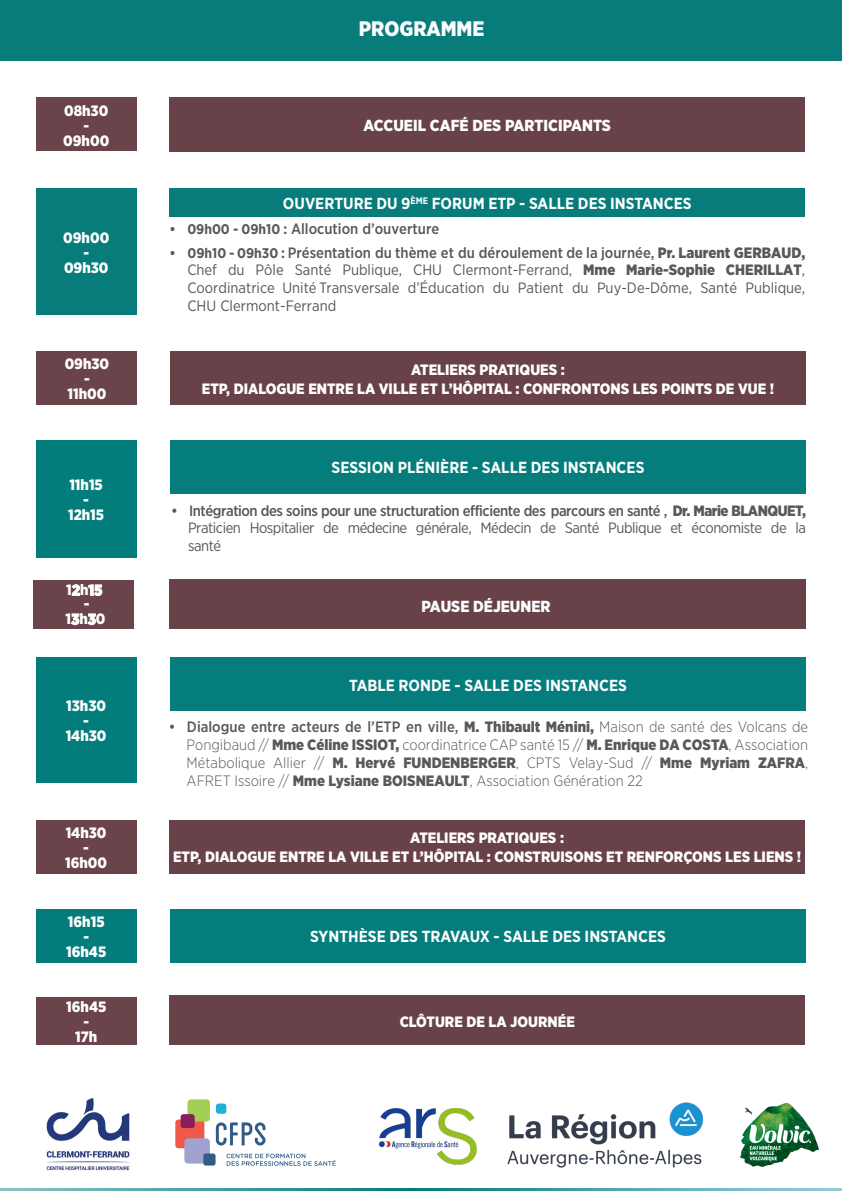
<style>
.page{position:relative;width:842px;height:1191px;background:#fff}
.page>*{position:absolute;margin:0;border:0;box-sizing:border-box;transform-origin:0 0}
.t1{font:900 21px "Gotham Narrow";color:#fbfdfe}
.t2{font:700 16px "Gotham Narrow";color:#fff}
.t3{font:900 16px "Gotham Narrow";color:#fff}
.t4{font:900 16px "Gotham Narrow";color:#fbfdfe}
.t5{font:15px/17.8px "Gotham Narrow";letter-spacing:-.015em;color:#57585a;text-align:justify}
.t6{font:300 15px/17.9px "Gotham Narrow";color:#57585a;text-align:justify}
.t7{font:900 15px/13.7px "Gotham Narrow";color:#fff;text-align:center}
.t8{font:500 15px "Gotham Narrow";color:#57585a}
.s1{font-weight:700;font-size:14px}
.s2{font-weight:500}
.s3{font-weight:900}
</style>
<div class="page">
<div style="left:36px;top:97px;width:100px;height:54px;background:#6b434b"></div>
<div style="left:36px;top:189px;width:100px;height:126px;background:#077c7b"></div>
<div style="left:36px;top:996px;width:100px;height:48px;background:#6b434b"></div>
<div style="left:0;top:0;width:842px;height:60px;background:#087b7b"></div>
<div style="left:170px;top:580px;width:636px;height:49px;background:#684149"></div>
<hr style="left:0;top:1188px;width:842px;height:3px;background:#037d7c">
<hr style="left:518px;top:1188px;width:324px;height:3px;background:#97d2e9">
<div style="left:37px;top:351px;width:100px;height:54px;background:#6b434b"></div>
<div style="left:169px;top:97px;width:636px;height:55px;background:#684149"></div>
<div style="left:169px;top:995px;width:636px;height:49px;background:#684149"></div>
<div style="left:169px;top:189px;width:636px;height:28px;background:#077c7b"></div>
<div style="left:170px;top:351px;width:636px;height:54px;background:#684149"></div>
<div style="left:170px;top:440px;width:636px;height:54px;background:#057d7c"></div>
<div style="left:36px;top:440px;width:100px;height:118px;background:#037d7c"></div>
<div style="left:170px;top:657px;width:636px;height:54px;background:#057d7c"></div>
<div style="left:36px;top:657px;width:100px;height:125px;background:#037d7c"></div>
<div style="left:36px;top:819px;width:100px;height:54px;background:#6b434b"></div>
<div style="left:169px;top:819px;width:636px;height:54px;background:#684149"></div>
<div style="left:170px;top:908px;width:636px;height:54px;background:#057d7c"></div>
<div style="left:36px;top:908px;width:100px;height:54px;background:#037d7c"></div>
<img style="left:46px;top:1098px;width:84px;height:73px">
<div style="left:175px;top:1119px;width:29px;height:29px;background:#f05947;border-radius:3px"></div>
<div style="left:184px;top:1138px;width:26px;height:25px;background:#a2a2d0;border-radius:4px"></div>
<svg style="left:216px;top:1122px;width:49px;height:23px"></svg>
<div style="left:187px;top:1099px;width:23px;height:22px;background:#a1ce53;border-radius:3px"></div>
<div style="left:203px;top:1153px;width:13px;height:12px;background:#315c87;border-radius:2px"></div>
<div style="left:216px;top:1103px;width:10px;height:10px;background:#20b2d5;border-radius:3px"></div>
<div style="left:181px;top:1114px;width:14px;height:14px;background:#8a1d5e;border-radius:3px"></div>
<svg style="left:226px;top:1153px;width:110px;height:12px"></svg>
<img style="left:507px;top:1102px;width:196px;height:66px">
<img style="left:380px;top:1108px;width:97px;height:56px">
<img style="left:740px;top:1103px;width:79px;height:64px">
<div style="left:34px;top:580px;width:100px;height:49px;background:#6b434b"></div>
<p class="t7" style="left:64px;top:104px;width:46px">08h30</p>
<p class="t7" style="left:83px;top:119px;width:7px">-</p>
<p class="t7" style="left:63px;top:134px;width:47px">09h00</p>
<p class="t7" style="left:63px;top:230px;width:47px">09h00</p>
<p class="t7" style="left:83px;top:245px;width:7px">-</p>
<p class="t7" style="left:64px;top:260px;width:46px">09h30</p>
<p class="t7" style="left:65px;top:357px;width:46px">09h30</p>
<p class="t7" style="left:84px;top:372px;width:7px">-</p>
<p class="t7" style="left:68px;top:387px;width:40px">11h00</p>
<p class="t1" style="left:359px;top:15px;width:127px">PROGRAMME</p>
<p class="t3" style="left:364px;top:114px;width:249px">ACCUEIL CAFÉ DES PARTICIPANTS</p>
<p class="t2" style="left:283px;top:194px;width:410px">OUVERTURE DU 9<sup>ÈME</sup> FORUM ETP - SALLE DES INSTANCES</p>
<p class="t8" style="left:169px;top:219px;width:271px"><span class="s1">• 09h00 - 09h10 :</span> Allocution d’ouverture</p>
<p class="t5" style="left:187px;top:243px;width:619px;text-indent:-18px"><span class="s1">• 09h10 - 09h30 :</span> <span class="s2">Présentation du thème et du déroulement de la journée,</span> <span class="s3">Pr. Laurent GERBAUD, </span>Chef du Pôle Santé Publique, CHU Clermont-Ferrand, <span class="s3">Mme Marie-Sophie CHERILLAT</span>, Coordinatrice Unité Transversale d’Éducation du Patient du Puy-De-Dôme, Santé Publique, CHU Clermont-Ferrand</p>
<p class="t7" style="left:411px;top:362px;width:155px">ATELIERS PRATIQUES :</p>
<p class="t7" style="left:202px;top:382px;width:574px">ETP, DIALOGUE ENTRE LA VILLE ET L’HÔPITAL : CONFRONTONS LES POINTS DE VUE !</p>
<p class="t2" style="left:332px;top:458px;width:314px">SESSION PLÉNIÈRE - SALLE DES INSTANCES</p>
<p class="t7" style="left:69px;top:477px;width:35px">11h15</p>
<p class="t7" style="left:83px;top:492px;width:7px">-</p>
<p class="t7" style="left:68px;top:507px;width:38px">12h15</p>
<p class="t5" style="left:188px;top:501px;width:619px;text-indent:-17px"><span class="s2">• Intégration des soins pour une structuration efficiente des parcours en santé ,</span> <span class="s3">Dr. Marie BLANQUET, </span>Praticien Hospitalier de médecine générale, Médecin de Santé Publique et économiste de la santé</p>
<p class="t7" style="left:66px;top:583px;width:38px">12h15 -</p>
<p class="t7" style="left:66px;top:612px;width:41px">13h30</p>
<p class="t4" style="left:421px;top:596px;width:131px">PAUSE DÉJEUNER</p>
<p class="t2" style="left:349px;top:675px;width:279px">TABLE RONDE - SALLE DES INSTANCES</p>
<p class="t7" style="left:66px;top:698px;width:41px">13h30</p>
<p class="t7" style="left:83px;top:713px;width:7px">-</p>
<p class="t7" style="left:66px;top:728px;width:42px">14h30</p>
<p class="t6" style="left:187px;top:717px;width:623px;text-indent:-18px"><span class="s2">• Dialogue entre acteurs de l’ETP en ville,</span> <span class="s3">M. Thibault Ménini,</span> Maison de santé des Volcans de Pongibaud // <span class="s3">Mme Céline ISSIOT,</span> coordinatrice CAP santé 15 // <span class="s3">M. Enrique DA COSTA</span>, Association Métabolique Allier // <span class="s3">M. Hervé FUNDENBERGER</span>, CPTS Velay-Sud // <span class="s3">Mme Myriam ZAFRA</span>, AFRET Issoire // <span class="s3">Mme Lysiane BOISNEAULT</span>, Association Génération 22</p>
<p class="t7" style="left:66px;top:825px;width:42px">14h30</p>
<p class="t7" style="left:83px;top:840px;width:7px">-</p>
<p class="t7" style="left:65px;top:855px;width:44px">16h00</p>
<p class="t7" style="left:410px;top:830px;width:155px">ATELIERS PRATIQUES :</p>
<p class="t7" style="left:173px;top:849px;width:630px">ETP, DIALOGUE ENTRE LA VILLE ET L’HÔPITAL : CONSTRUISONS ET RENFORÇONS LES LIENS !</p>
<p class="t7" style="left:68px;top:914px;width:38px">16h15</p>
<p class="t7" style="left:83px;top:929px;width:7px">-</p>
<p class="t7" style="left:66px;top:944px;width:42px">16h45</p>
<p class="t7" style="left:66px;top:999px;width:42px">16h45</p>
<p class="t7" style="left:83px;top:1014px;width:7px">-</p>
<p class="t7" style="left:75px;top:1029px;width:24px">17h</p>
<p class="t2" style="left:310px;top:927px;width:357px">SYNTHÈSE DES TRAVAUX - SALLE DES INSTANCES</p>
<p class="t7" style="left:400px;top:1014px;width:177px">CLÔTURE DE LA JOURNÉE</p>
</div>
